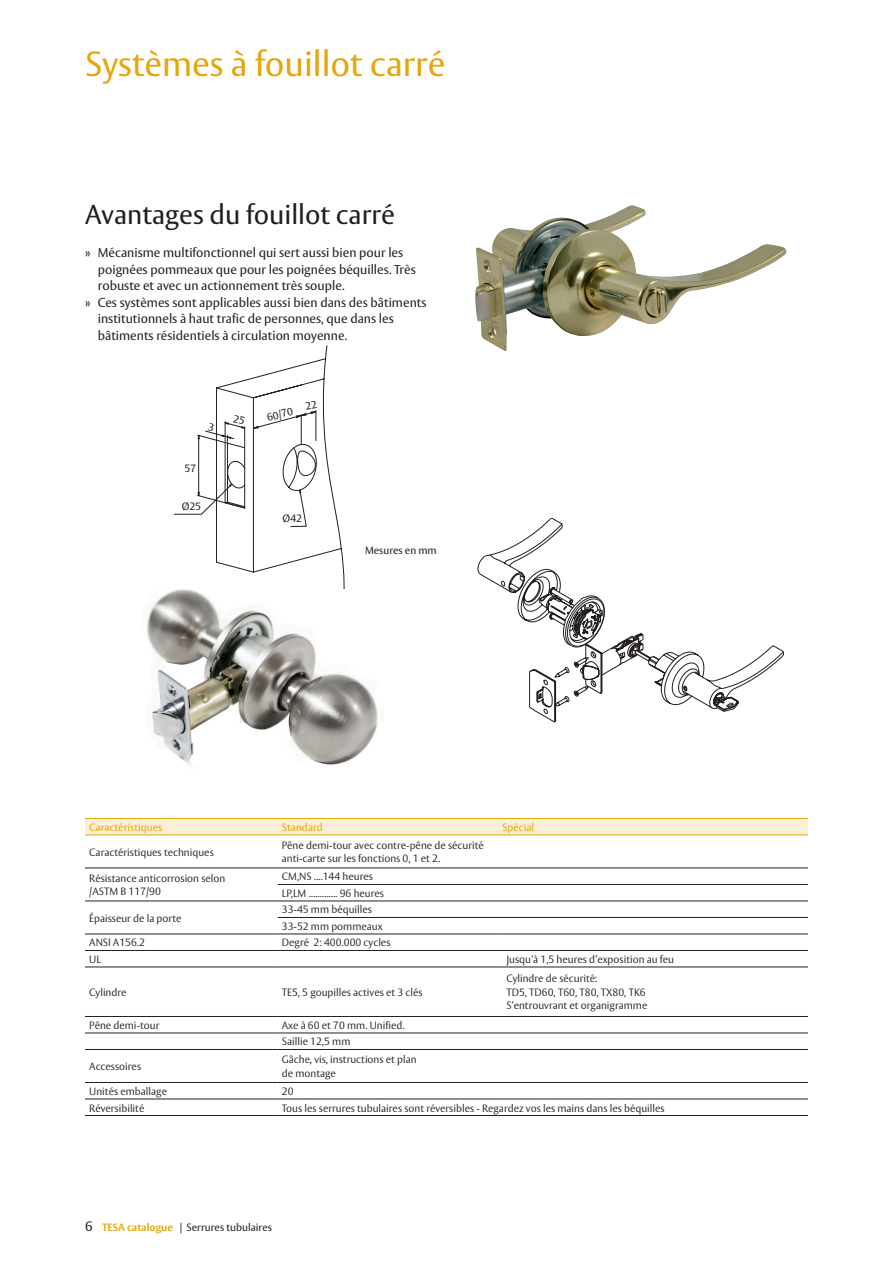
<style>
.page{position:relative;width:893px;height:1263px;background:#fff}
.page>*{position:absolute;margin:0;border:0;box-sizing:border-box;transform-origin:0 0}
.AA_titulo_23_azul{font:34.5px "ASSA Vesta";color:#e5a710}
.AA_nombre_producto_1{font:27px "ASSA Vesta";color:#231f20}
.txts_tablas{font:12.75px/16.5px "ASSA Vesta";color:#231f20}
.AA_vesta_tablas{font:300 10.5px "ASSA Vesta";color:#231f20}
.AA_pie_de_foto{font:10.5px "ASSA Vesta";color:#231f20}
.AA_cabecera_tablas{font:10.5px "ASSA Vesta";color:#e5a710}
.s1{font-size:13.5px}
.s2{font-weight:700;color:#e5a710}
</style>
<div class="page">
<div style="left:85px;top:819px;width:723px;height:15px;background:#fbefd7"></div>
<svg style="left:85px;top:835px;width:723px;height:265px"></svg>
<hr style="left:498px;top:1032px;width:310px;height:1px;background:#231f20">
<hr style="left:85px;top:818px;width:193px;height:1px;background:#e5a710">
<hr style="left:278px;top:818px;width:220px;height:1px;background:#e5a710">
<hr style="left:498px;top:818px;width:310px;height:1px;background:#e5a710">
<hr style="left:85px;top:834px;width:193px;height:1px;background:#e5a710">
<hr style="left:278px;top:834px;width:220px;height:1px;background:#e5a710">
<hr style="left:498px;top:834px;width:310px;height:1px;background:#e5a710">
<hr style="left:85px;top:867px;width:193px;height:1px;background:#231f20">
<hr style="left:278px;top:867px;width:220px;height:1px;background:#231f20">
<hr style="left:498px;top:867px;width:310px;height:1px;background:#231f20">
<hr style="left:278px;top:884px;width:220px;height:1px;background:#231f20">
<hr style="left:498px;top:884px;width:310px;height:1px;background:#231f20">
<hr style="left:278px;top:933px;width:220px;height:1px;background:#231f20">
<hr style="left:498px;top:933px;width:310px;height:1px;background:#231f20">
<hr style="left:85px;top:950px;width:193px;height:1px;background:#231f20">
<hr style="left:278px;top:950px;width:220px;height:1px;background:#231f20">
<hr style="left:498px;top:950px;width:310px;height:1px;background:#231f20">
<hr style="left:498px;top:966px;width:310px;height:1px;background:#231f20">
<hr style="left:498px;top:1016px;width:310px;height:1px;background:#231f20">
<hr style="left:85px;top:1032px;width:193px;height:1px;background:#231f20">
<hr style="left:278px;top:1032px;width:220px;height:1px;background:#231f20">
<hr style="left:278px;top:1049px;width:220px;height:1px;background:#231f20">
<hr style="left:498px;top:1049px;width:310px;height:1px;background:#231f20">
<hr style="left:85px;top:1098px;width:193px;height:1px;background:#231f20">
<hr style="left:85px;top:1115px;width:193px;height:1px;background:#231f20">
<hr style="left:278px;top:1082px;width:220px;height:1px;background:#231f20">
<hr style="left:498px;top:1082px;width:310px;height:1px;background:#231f20">
<hr style="left:85px;top:1049px;width:193px;height:1px;background:#231f20">
<hr style="left:85px;top:1082px;width:193px;height:1px;background:#231f20">
<hr style="left:278px;top:1098px;width:220px;height:1px;background:#231f20">
<hr style="left:498px;top:1098px;width:310px;height:1px;background:#231f20">
<hr style="left:278px;top:1115px;width:220px;height:1px;background:#231f20">
<hr style="left:498px;top:1115px;width:310px;height:1px;background:#231f20">
<hr style="left:85px;top:900px;width:193px;height:1px;background:#231f20">
<hr style="left:85px;top:933px;width:193px;height:1px;background:#231f20">
<hr style="left:85px;top:966px;width:193px;height:1px;background:#231f20">
<hr style="left:85px;top:1016px;width:193px;height:1px;background:#231f20">
<hr style="left:278px;top:966px;width:220px;height:1px;background:#231f20">
<hr style="left:278px;top:1016px;width:220px;height:1px;background:#231f20">
<hr style="left:278px;top:900px;width:220px;height:1px;background:#231f20">
<hr style="left:498px;top:900px;width:310px;height:1px;background:#231f20">
<hr style="left:278px;top:917px;width:220px;height:1px;background:#231f20">
<hr style="left:498px;top:917px;width:310px;height:1px;background:#231f20">
<svg style="left:485px;top:518px;width:299px;height:194px"></svg>
<img style="left:475px;top:205px;width:312px;height:146px">
<img style="left:147px;top:590px;width:231px;height:175px">
<svg style="left:174px;top:345px;width:171px;height:254px"></svg>
<p class="AA_titulo_23_azul" style="left:85px;top:43px;width:362px">Systèmes à fouillot carré</p>
<p class="AA_nombre_producto_1" style="left:85px;top:198px;width:312px">Avantages du fouillot carré</p>
<p class="txts_tablas" style="left:98px;top:245px;width:320px;text-indent:-13px">» Mécanisme multifonctionnel qui sert aussi bien pour les poignées pommeaux que pour les poignées béquilles. Très robuste et avec un actionnement très souple.</p>
<p class="txts_tablas" style="left:98px;top:294px;width:330px;text-indent:-13px">» Ces systèmes sont applicables aussi bien dans des bâtiments institutionnels à haut trafic de personnes, que dans les bâtiments résidentiels à circulation moyenne.</p>
<p class="AA_pie_de_foto" style="left:185px;top:462px;width:13px">57</p>
<p class="AA_pie_de_foto" style="left:182px;top:500px;width:21px">Ø25</p>
<p class="AA_pie_de_foto" style="left:266px;top:411px;width:28px;rotate:-15deg">60/70</p>
<p class="AA_pie_de_foto" style="left:283px;top:512px;width:21px">Ø42</p>
<p class="AA_pie_de_foto" style="left:365px;top:544px;width:73px">Mesures en mm</p>
<p class="AA_cabecera_tablas" style="left:89px;top:821px;width:75px">Caractéristiques</p>
<p class="AA_cabecera_tablas" style="left:282px;top:821px;width:43px">Standard</p>
<p class="AA_cabecera_tablas" style="left:502px;top:821px;width:34px">Spécial</p>
<p class="AA_vesta_tablas" style="left:89px;top:846px;width:126px">Caractéristiques techniques</p>
<p class="AA_vesta_tablas" style="left:282px;top:839px;width:203px">Pêne demi-tour avec contre-pêne de sécurité</p>
<p class="AA_vesta_tablas" style="left:282px;top:852px;width:160px">anti-carte sur les fonctions 0, 1 et 2.</p>
<p class="AA_vesta_tablas" style="left:89px;top:872px;width:138px">Résistance anticorrosion selon</p>
<p class="AA_vesta_tablas" style="left:89px;top:885px;width:73px">/ASTM B 117/90</p>
<p class="AA_vesta_tablas" style="left:89px;top:912px;width:94px">Épaisseur de la porte</p>
<p class="AA_vesta_tablas" style="left:282px;top:870px;width:93px">CM,NS ....144 heures</p>
<p class="AA_vesta_tablas" style="left:282px;top:887px;width:104px">LP,LM ............. 96 heures</p>
<p class="AA_vesta_tablas" style="left:282px;top:903px;width:92px">33-45 mm béquilles</p>
<p class="AA_vesta_tablas" style="left:282px;top:920px;width:102px">33-52 mm pommeaux</p>
<p class="AA_vesta_tablas" style="left:89px;top:936px;width:57px">ANSI A156.2</p>
<p class="AA_vesta_tablas" style="left:282px;top:936px;width:110px">Degré 2: 400.000 cycles</p>
<p class="AA_vesta_tablas" style="left:89px;top:953px;width:13px">UL</p>
<p class="AA_vesta_tablas" style="left:506px;top:953px;width:169px">Jusqu’à 1,5 heures d’exposition au feu</p>
<p class="AA_vesta_tablas" style="left:89px;top:986px;width:39px">Cylindre</p>
<p class="AA_vesta_tablas" style="left:282px;top:986px;width:142px">TE5, 5 goupilles actives et 3 clés</p>
<p class="AA_vesta_tablas" style="left:506px;top:972px;width:93px">Cylindre de sécurité:</p>
<p class="AA_vesta_tablas" style="left:506px;top:986px;width:141px">TD5, TD60, T60, T80, TX80, TK6</p>
<p class="AA_vesta_tablas" style="left:506px;top:999px;width:143px">S’entrouvrant et organigramme</p>
<p class="AA_vesta_tablas" style="left:89px;top:1019px;width:72px">Pêne demi-tour</p>
<p class="AA_vesta_tablas" style="left:282px;top:1019px;width:124px">Axe à 60 et 70 mm. Unified.</p>
<p class="AA_vesta_tablas" style="left:282px;top:1035px;width:70px">Saillie 12,5 mm</p>
<p class="AA_vesta_tablas" style="left:89px;top:1060px;width:53px">Accessoires</p>
<p class="AA_vesta_tablas" style="left:282px;top:1053px;width:136px">Gâche, vis, instructions et plan</p>
<p class="AA_vesta_tablas" style="left:282px;top:1067px;width:56px">de montage</p>
<p class="AA_vesta_tablas" style="left:89px;top:1085px;width:79px">Unités emballage</p>
<p class="AA_vesta_tablas" style="left:282px;top:1085px;width:13px">20</p>
<p class="AA_vesta_tablas" style="left:89px;top:1101px;width:57px">Réversibilité</p>
<p class="AA_vesta_tablas" style="left:282px;top:1101px;width:384px">Tous les serrures tubulaires sont réversibles - Regardez vos les mains dans les béquilles</p>
<p class="AA_pie_de_foto" style="left:85px;top:1221px;width:188px"><span class="s1">6</span> <span class="s2">TESA catalogue</span> | Serrures tubulaires</p>
</div>
